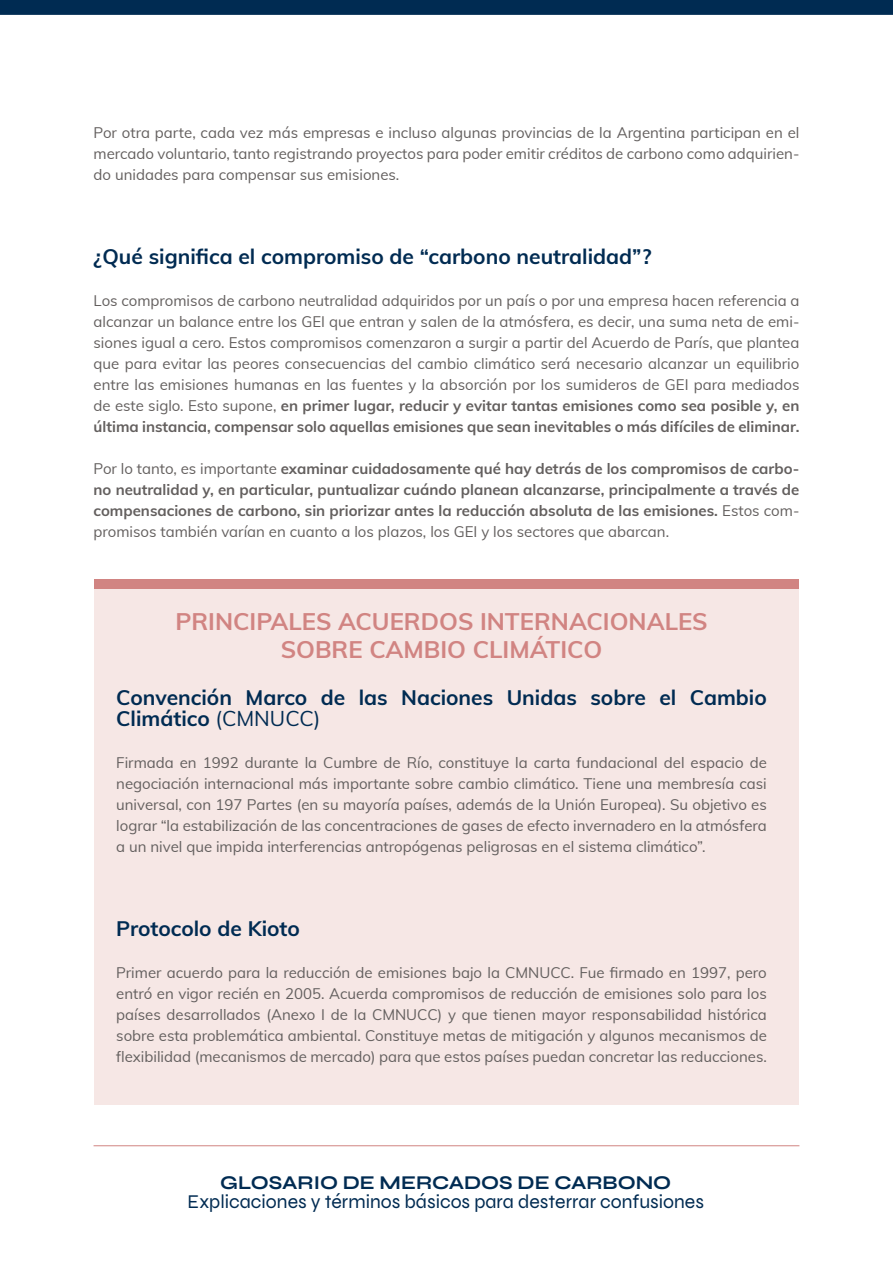
<style>
.page{position:relative;width:893px;height:1263px;background:#fff}
.page>*{position:absolute;margin:0;border:0;box-sizing:border-box;transform-origin:0 0}
.t1{font:700 24px/28.2px "Muli";color:#d18482;text-align:center}
.t2{font:700 21px/21px "Muli";color:#002b52}
.t3{font:19.5px "Syne";color:#002b52}
.t4{font:700 19.5px "Syne";color:#002b52}
.t5{font:15px/21px "Muli";color:#635f5e;text-align:justify}
.t6{font:700 15px/21px "Muli";color:#635f5e;text-align:justify}
.s1{font-weight:700}
.s2{font-weight:400}
</style>
<div class="page">
<div style="left:0;top:0;width:893px;height:15px;background:#002b52"></div>
<hr style="left:94px;top:1145px;width:705px;height:1px;background:#d18482">
<div style="left:94px;top:581px;width:705px;height:523px;background:#f6e7e5"></div>
<div style="left:94px;top:579px;width:705px;height:9px;background:#d18482"></div>
<p class="t5" style="left:94px;top:121px;width:707px">Por otra parte, cada vez más empresas e incluso algunas provincias de la Argentina participan en el mercado voluntario, tanto registrando proyectos para poder emitir créditos de carbono como adquirien&shy;do unidades para compensar sus emisiones.</p>
<h2 class="t2" style="left:94px;top:245px;width:559px">¿Qué significa el compromiso de “carbono neutralidad”?</h2>
<p class="t5" style="left:94px;top:289px;width:707px">Los compromisos de carbono neutralidad adquiridos por un país o por una empresa hacen referencia a alcanzar un balance entre los GEI que entran y salen de la atmósfera, es decir, una suma neta de emi&shy;siones igual a cero. Estos compromisos comenzaron a surgir a partir del Acuerdo de París, que plantea que para evitar las peores consecuencias del cambio climático será necesario alcanzar un equilibrio entre las emisiones humanas en las fuentes y la absorción por los sumideros de GEI para mediados de este siglo. Esto supone, <span class="s1">en primer lugar, reducir y evitar tantas emisiones como sea posible y, en última instancia, compensar solo aquellas emisiones que sean inevitables o más difíciles de eliminar.</span></p>
<p class="t6" style="left:94px;top:457px;width:707px"><span class="s2">Por lo tanto, es importante</span> examinar cuidadosamente qué hay detrás de los compromisos de carbo&shy;no neutralidad y, en particular, puntualizar cuándo planean alcanzarse, principalmente a través de compensaciones de carbono, sin priorizar antes la reducción absoluta de las emisiones. <span class="s2">Estos com&shy;promisos también varían en cuanto a los plazos, los GEI y los sectores que abarcan.</span></p>
<h1 class="t1" style="left:175px;top:606px;width:534px">PRINCIPALES ACUERDOS INTERNACIONALES<br>SOBRE CAMBIO CLIMÁTICO</h1>
<h2 class="t2" style="left:116px;top:686px;width:652px">Convención Marco de las Naciones Unidas sobre el Cambio<br>Climático <span class="s2">(CMNUCC)</span></h2>
<p class="t5" style="left:116px;top:751px;width:652px">Firmada en 1992 durante la Cumbre de Río, constituye la carta fundacional del espacio de negociación internacional más importante sobre cambio climático. Tiene una membresía casi universal, con 197 Partes (en su mayoría países, además de la Unión Europea). Su objetivo es lograr “la estabilización de las concentraciones de gases de efecto invernadero en la atmósfera a un nivel que impida interferencias antropógenas peligrosas en el sistema climático”.</p>
<h2 class="t2" style="left:116px;top:917px;width:185px">Protocolo de Kioto</h2>
<p class="t5" style="left:116px;top:961px;width:652px">Primer acuerdo para la reducción de emisiones bajo la CMNUCC. Fue firmado en 1997, pero entró en vigor recién en 2005. Acuerda compromisos de reducción de emisiones solo para los países desarrollados (Anexo I de la CMNUCC) y que tienen mayor responsabilidad histórica sobre esta problemática ambiental. Constituye metas de mitigación y algunos mecanismos de flexibilidad (mecanismos de mercado) para que estos países puedan concretar las reducciones.</p>
<h3 class="t4" style="left:220px;top:1170px;width:453px">GLOSARIO DE MERCADOS DE CARBONO</h3>
<h3 class="t3" style="left:188px;top:1189px;width:518px">Explicaciones y términos básicos para desterrar confusiones</h3>
</div>
